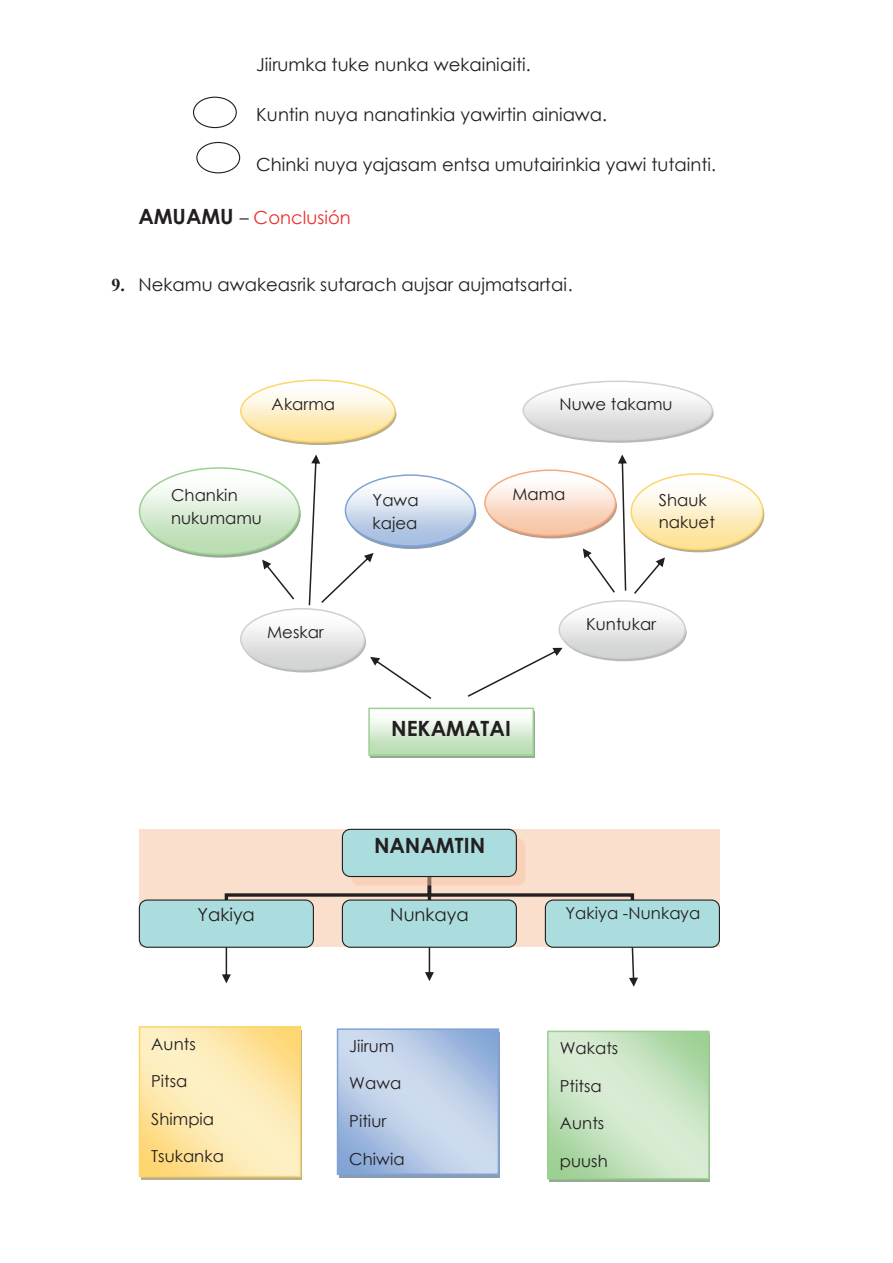
<style>
.page{position:relative;width:893px;height:1263px;background:#fff}
.page>*{position:absolute;margin:0;border:0;box-sizing:border-box;transform-origin:0 0}
.t1{font:700 21px "Century Gothic";letter-spacing:-.005em;color:#231f20}
.t2{font:18px "Century Gothic";color:#231f20}
.t3{font:18px "Century Gothic";color:#ee2d2d}
.t4{font:16.5px/22.8px "Century Gothic";color:#231f20}
.s1{font-weight:700;font-size:21px;color:#231f20}
.s2{color:#231f20}
.s3{font-family:"Times New Roman";font-weight:700}
</style>
<div class="page">
<div style="left:139px;top:829px;width:580px;height:118px;background:#fbdfcd"></div>
<svg style="left:223px;top:876px;width:413px;height:27px"></svg>
<div style="left:351px;top:838px;width:174px;height:48px;background:linear-gradient(to right,#f6ceb6,#f7cfb7);border-radius:8px"></div>
<div style="left:342px;top:829px;width:174px;height:48px;background:#acddde;border-radius:8px"></div>
<div style="left:342px;top:829px;width:175px;height:48px;border:1px solid #231f20;border-radius:8px"></div>
<div style="left:139px;top:900px;width:174px;height:47px;background:#acddde;border-radius:8px"></div>
<div style="left:139px;top:900px;width:175px;height:48px;border:1px solid #231f20;border-radius:8px"></div>
<div style="left:342px;top:900px;width:174px;height:47px;background:#acddde;border-radius:8px"></div>
<div style="left:342px;top:900px;width:175px;height:48px;border:1px solid #231f20;border-radius:8px"></div>
<div style="left:545px;top:900px;width:174px;height:47px;background:#acddde;border-radius:8px"></div>
<div style="left:545px;top:900px;width:175px;height:48px;border:1px solid #231f20;border-radius:8px"></div>
<svg style="left:222px;top:947px;width:9px;height:36px"></svg>
<svg style="left:425px;top:947px;width:9px;height:34px"></svg>
<svg style="left:629px;top:947px;width:9px;height:40px"></svg>
<div style="left:193px;top:97px;width:44px;height:31px;border:1px solid #231f20;border-radius:50%"></div>
<div style="left:196px;top:142px;width:44px;height:31px;border:1px solid #231f20;border-radius:50%"></div>
<div style="left:370px;top:711px;width:165px;height:47px;background:#96a993"></div>
<svg style="left:371px;top:711px;width:160px;height:42px;background:#dcedd8"></svg>
<div style="left:368px;top:708px;width:166px;height:48px;border:2px solid #9bd091"></div>
<svg style="left:241px;top:382px;width:154px;height:60px"></svg>
<div style="left:240px;top:379px;width:156px;height:64px;border:2px solid #fdd66a;border-radius:50%"></div>
<svg style="left:523px;top:381px;width:189px;height:59px"></svg>
<div style="left:522px;top:381px;width:191px;height:60px;border:2px solid #cfd0d2;border-radius:50%"></div>
<svg style="left:140px;top:454px;width:623px;height:245px"></svg>
<div style="left:141px;top:1030px;width:161px;height:150px;background:#c3b288"></div>
<svg style="left:142px;top:1029px;width:156px;height:145px;background:#fde8ad"></svg>
<div style="left:139px;top:1026px;width:162px;height:151px;border:2px solid #fdd66a"></div>
<svg style="left:340px;top:1031px;width:156px;height:141px;background:#b8cbe6"></svg>
<div style="left:337px;top:1028px;width:162px;height:147px;border:2px solid #80a3d5"></div>
<svg style="left:550px;top:1034px;width:157px;height:143px;background:#c7e3c2"></svg>
<div style="left:547px;top:1031px;width:163px;height:149px;border:2px solid #9bd091"></div>
<p class="t2" style="left:256px;top:52px;width:276px">Jiirumka tuke nunka wekainiaiti.</p>
<p class="t2" style="left:256px;top:102px;width:352px">Kuntin nuya nanatinkia yawirtin ainiawa.</p>
<p class="t2" style="left:256px;top:152px;width:461px">Chinki nuya yajasam entsa umutairinkia yawi tutainti.</p>
<p class="t3" style="left:138px;top:205px;width:214px"><span class="s1">AMUAMU</span> <span class="s2">–</span> Conclusión</p>
<p class="t2" style="left:111px;top:272px;width:463px"><span class="s3">9.</span> Nekamu awakeasrik sutarach aujsar aujmatsartai.</p>
<p class="t4" style="left:272px;top:392px;width:65px">Akarma</p>
<p class="t4" style="left:171px;top:484px;width:92px">Chankin nukumamu</p>
<p class="t4" style="left:267px;top:621px;width:58px">Meskar</p>
<p class="t4" style="left:559px;top:393px;width:115px">Nuwe takamu</p>
<p class="t4" style="left:373px;top:488px;width:48px">Yawa kajea</p>
<p class="t4" style="left:512px;top:483px;width:54px">Mama</p>
<p class="t4" style="left:659px;top:488px;width:58px">Shauk nakuet</p>
<p class="t4" style="left:586px;top:612px;width:72px">Kuntukar</p>
<p class="t1" style="left:391px;top:712px;width:121px">NEKAMATAI</p>
<p class="t1" style="left:374px;top:830px;width:113px">NANAMTIN</p>
<p class="t2" style="left:197px;top:902px;width:59px">Yakiya</p>
<p class="t2" style="left:390px;top:902px;width:80px">Nunkaya</p>
<p class="t4" style="left:565px;top:902px;width:136px">Yakiya -Nunkaya</p>
<p class="t4" style="left:151px;top:1032px;width:46px">Aunts</p>
<p class="t4" style="left:151px;top:1069px;width:38px">Pitsa</p>
<p class="t4" style="left:151px;top:1107px;width:64px">Shimpia</p>
<p class="t4" style="left:151px;top:1145px;width:74px">Tsukanka</p>
<p class="t4" style="left:349px;top:1034px;width:47px">Jiirum</p>
<p class="t4" style="left:349px;top:1072px;width:54px">Wawa</p>
<p class="t4" style="left:349px;top:1109px;width:39px">Pitiur</p>
<p class="t4" style="left:349px;top:1147px;width:57px">Chiwia</p>
<p class="t4" style="left:560px;top:1036px;width:60px">Wakats</p>
<p class="t4" style="left:560px;top:1074px;width:43px">Ptitsa</p>
<p class="t4" style="left:560px;top:1111px;width:46px">Aunts</p>
<p class="t4" style="left:560px;top:1149px;width:49px">puush</p>
</div>
